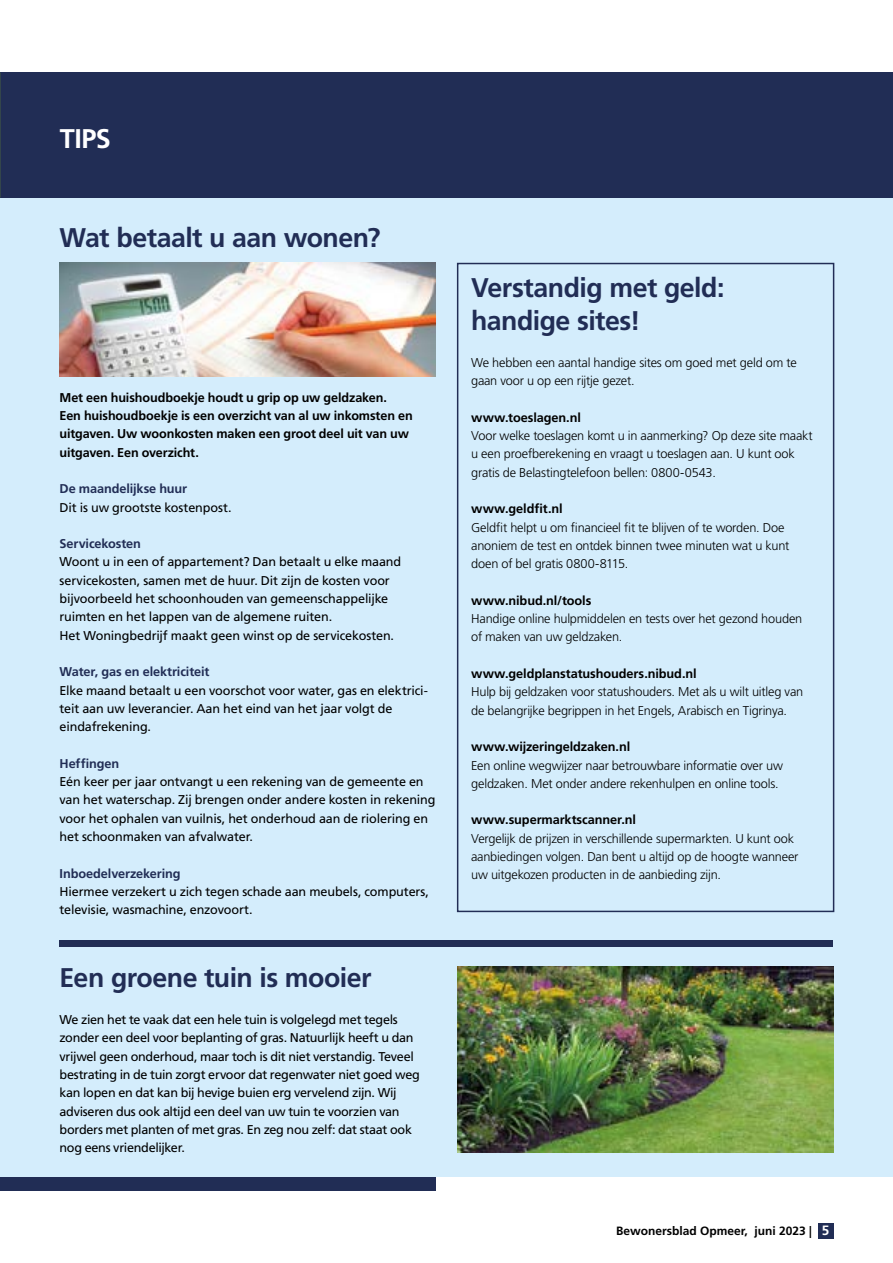
<style>
.page{position:relative;width:893px;height:1263px;background:#fff}
.page>*{position:absolute;margin:0;border:0;box-sizing:border-box;transform-origin:0 0}
.t1{font:700 27px/33px "Frutiger LT Std";letter-spacing:-.02em;color:#212d55}
.t2{font:700 27px "Frutiger LT Std";color:#fff}
.t3{font:12.75px/18.3px "Frutiger LT Std";letter-spacing:-.015em;color:#000}
.t4{font:300 12.75px/18.3px "Frutiger LT Std";letter-spacing:-.015em;color:#000}
.t5{font:700 12.75px/18.3px "Frutiger LT Std";letter-spacing:-.01em;color:#000}
.t6{font:700 12.75px "Frutiger LT Std";letter-spacing:-.01em;color:#212d55}
.t7{font:700 12px "Frutiger LT Std";color:#000}
.s1{font-size:13.5px;color:#fff}
</style>
<div class="page">
<div style="left:0;top:1177px;width:436px;height:14px;background:#212d55"></div>
<div style="left:818px;top:1223px;width:15px;height:16px;background:#212d55"></div>
<div style="left:1px;top:198px;width:892px;height:979px;background:#d4edfc"></div>
<div style="left:0;top:72px;width:893px;height:126px;background:#212d55"></div>
<img style="left:60px;top:263px;width:376px;height:113px">
<img style="left:458px;top:966px;width:376px;height:186px">
<div style="left:457px;top:263px;width:377px;height:649px;border:2px solid #212d55"></div>
<div style="left:59px;top:940px;width:774px;height:7px;background:#212d55"></div>
<h2 class="t2" style="left:60px;top:123px;width:52px">TIPS</h2>
<h3 class="t1" style="left:60px;top:221px;width:322px">Wat betaalt u aan wonen?</h3>
<p class="t5" style="left:60px;top:388px;width:355px">Met een huishoudboekje houdt u grip op uw geldzaken.<br>Een huishoudboekje is een overzicht van al uw inkomsten en uitgaven. Uw woonkosten maken een groot deel uit van uw uitgaven. Een overzicht.</p>
<h4 class="t6" style="left:60px;top:481px;width:129px">De maandelijkse huur</h4>
<p class="t3" style="left:60px;top:498px;width:174px">Dit is uw grootste kostenpost.</p>
<h4 class="t6" style="left:60px;top:536px;width:83px">Servicekosten</h4>
<p class="t3" style="left:60px;top:553px;width:343px">Woont u in een of appartement? Dan betaalt u elke maand servicekosten, samen met de huur. Dit zijn de kosten voor bijvoorbeeld het schoonhouden van gemeenschappelijke ruimten en het lappen van de algemene ruiten.<br>Het Woningbedrijf maakt geen winst op de servicekosten.</p>
<h4 class="t6" style="left:60px;top:664px;width:151px">Water, gas en elektriciteit</h4>
<p class="t3" style="left:60px;top:681px;width:370px">Elke maand betaalt u een voorschot voor water, gas en elektrici&shy;teit aan uw leverancier. Aan het eind van het jaar volgt de eindafrekening.</p>
<h4 class="t6" style="left:60px;top:756px;width:61px">Heffingen</h4>
<p class="t3" style="left:60px;top:772px;width:377px">Eén keer per jaar ontvangt u een rekening van de gemeente en van het waterschap. Zij brengen onder andere kosten in rekening voor het ophalen van vuilnis, het onderhoud aan de riolering en het schoonmaken van afvalwater.</p>
<h4 class="t6" style="left:60px;top:866px;width:123px">Inboedelverzekering</h4>
<p class="t3" style="left:60px;top:882px;width:371px">Hiermee verzekert u zich tegen schade aan meubels, computers, televisie, wasmachine, enzovoort.</p>
<h3 class="t1" style="left:60px;top:961px;width:314px">Een groene tuin is mooier</h3>
<p class="t3" style="left:60px;top:1010px;width:362px">We zien het te vaak dat een hele tuin is volgelegd met tegels zonder een deel voor beplanting of gras. Natuurlijk heeft u dan vrijwel geen onderhoud, maar toch is dit niet verstandig. Teveel bestrating in de tuin zorgt ervoor dat regenwater niet goed weg kan lopen en dat kan bij hevige buien erg vervelend zijn. Wij adviseren dus ook altijd een deel van uw tuin te voorzien van borders met planten of met gras. En zeg nou zelf: dat staat ook nog eens vriendelijker.</p>
<h3 class="t1" style="left:471px;top:272px;width:255px">Verstandig met geld: handige sites!</h3>
<p class="t4" style="left:471px;top:353px;width:327px">We hebben een aantal handige sites om goed met geld om te gaan voor u op een rijtje gezet.</p>
<h4 class="t5" style="left:471px;top:408px;width:111px">www.toeslagen.nl</h4>
<p class="t4" style="left:471px;top:427px;width:343px">Voor welke toeslagen komt u in aanmerking? Op deze site maakt u een proefberekening en vraagt u toeslagen aan. U kunt ook gratis de Belastingtelefoon bellen: 0800-0543.</p>
<h4 class="t5" style="left:471px;top:500px;width:93px">www.geldfit.nl</h4>
<p class="t4" style="left:471px;top:518px;width:320px">Geldfit helpt u om financieel fit te blijven of te worden. Doe anoniem de test en ontdek binnen twee minuten wat u kunt doen of bel gratis 0800-8115.</p>
<h4 class="t5" style="left:471px;top:591px;width:122px">www.nibud.nl/tools</h4>
<p class="t4" style="left:471px;top:610px;width:333px">Handige online hulpmiddelen en tests over het gezond houden of maken van uw geldzaken.</p>
<h4 class="t5" style="left:471px;top:664px;width:227px">www.geldplanstatushouders.nibud.nl</h4>
<p class="t4" style="left:471px;top:683px;width:334px">Hulp bij geldzaken voor statushouders. Met als u wilt uitleg van de belangrijke begrippen in het Engels, Arabisch en Tigrinya.</p>
<h4 class="t5" style="left:471px;top:738px;width:161px">www.wijzeringeldzaken.nl</h4>
<p class="t4" style="left:471px;top:756px;width:313px">Een online wegwijzer naar betrouwbare informatie over uw geldzaken. Met onder andere rekenhulpen en online tools.</p>
<h4 class="t5" style="left:471px;top:811px;width:166px">www.supermarktscanner.nl</h4>
<p class="t4" style="left:471px;top:829px;width:329px">Vergelijk de prijzen in verschillende supermarkten. U kunt ook aanbiedingen volgen. Dan bent u altijd op de hoogte wanneer uw uitgekozen producten in de aanbieding zijn.</p>
<p class="t7" style="left:616px;top:1224px;width:215px">Bewonersblad Opmeer, juni 2023 | <span class="s1">5</span></p>
</div>
